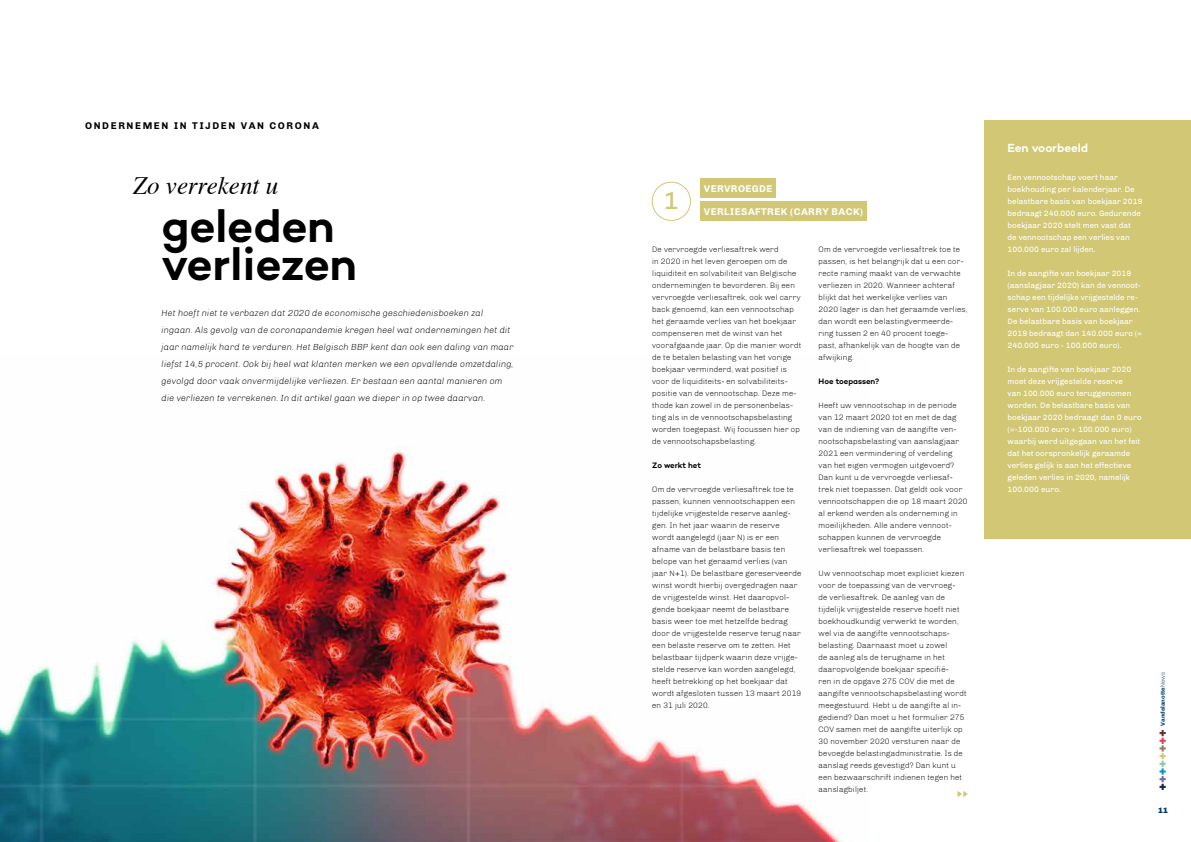
<style>
.page{position:relative;width:1191px;height:842px;background:#fff}
.page>*{position:absolute;margin:0;border:0;box-sizing:border-box;transform-origin:0 0}
.t1{font:600 46.2px/37.5px "Campton";letter-spacing:-.005em;color:#000}
.t2{font:italic 25px "Times";color:#000}
.t3{font:500 24.8px "Campton";color:#d1c775}
.t4{font:600 12px "Campton";letter-spacing:-.005em;color:#fff}
.t5{font:700 10px "Chivo";letter-spacing:.04em;color:#fff}
.t6{font:700 10px "Chivo";letter-spacing:.16em;color:#000}
.t7{font:italic 300 9px/17px "Chivo";color:#000}
.t8{font:300 8px/12px "Chivo";color:#000}
.t9{font:8px/12px "Chivo";color:#fff}
.t10{font:600 8px "Campton";color:#000}
.t11{font:900 8px "Chivo";color:#00376b}
.t12{font:700 6px "Chivo";color:#00376b}
.s1{font-weight:300}
</style>
<div class="page">
<svg style="left:1159px;top:730px;width:6px;height:60px"></svg>
<img style="left:0;top:447px;width:842px;height:395px">
<div style="left:985px;top:120px;width:206px;height:419px;background:#d1c775"></div>
<div style="left:651px;top:182px;width:40px;height:39px;border:1px solid #d1c775;border-radius:50%"></div>
<div style="left:700px;top:178px;width:76px;height:20px;background:#d1c775"></div>
<div style="left:700px;top:201px;width:166px;height:20px;background:#d1c775"></div>
<svg style="left:957px;top:791px;width:11px;height:6px"></svg>
<p class="t6" style="left:85px;top:120px;width:235px">ONDERNEMEN IN TIJDEN VAN CORONA</p>
<h2 class="t2" style="left:133px;top:164px;width:146px">Zo verrekent u</h2>
<h1 class="t1" style="left:162px;top:207px;width:197px">geleden verliezen</h1>
<p class="t7" style="left:162px;top:305px;width:354px">Het hoeft niet te verbazen dat 2020 de economische geschiedenisboeken zal ingaan. Als gevolg van de coronapandemie kregen heel wat ondernemingen het dit jaar namelijk hard te verduren. Het Belgisch BBP kent dan ook een daling van maar liefst 14,5 procent. Ook bij heel wat klanten merken we een opvallende omzetdaling, gevolgd door vaak onvermijdelijke verliezen. Er bestaan een aantal manieren om die verliezen te verrekenen. In dit artikel gaan we dieper in op twee daarvan.</p>
<h3 class="t3" style="left:665px;top:185px;width:14px">1</h3>
<p class="t5" style="left:704px;top:182px;width:70px">VERVROEGDE</p>
<p class="t5" style="left:704px;top:205px;width:161px">VERLIESAFTREK (CARRY BACK)</p>
<p class="t8" style="left:652px;top:243px;width:151px">De vervroegde verliesaftrek werd<br>in 2020 in het leven geroepen om de liquiditeit en solvabiliteit van Belgische ondernemingen te bevorderen. Bij een vervroegde verliesaftrek, ook wel carry back genoemd, kan een vennootschap het geraamde verlies van het boekjaar compenseren met de winst van het voorafgaande jaar. Op die manier wordt de te betalen belasting van het vorige boekjaar verminderd, wat positief is voor de liquiditeits- en solvabiliteits&shy;positie van de vennootschap. Deze me&shy;thode kan zowel in de personenbelas&shy;ting als in de vennootschapsbelasting worden toegepast. Wij focussen hier op de vennootschapsbelasting.</p>
<p class="t10" style="left:652px;top:460px;width:50px">Zo werkt het</p>
<p class="t8" style="left:652px;top:483px;width:151px">Om de vervroegde verliesaftrek toe te passen, kunnen vennootschappen een tijdelijke vrijgestelde reserve aanleg&shy;gen. In het jaar waarin de reserve wordt aangelegd (jaar N) is er een afname van de belastbare basis ten belope van het geraamd verlies (van jaar N+1). De belastbare gereserveerde winst wordt hierbij overgedragen naar de vrijgestelde winst. Het daaropvol&shy;gende boekjaar neemt de belastbare basis weer toe met hetzelfde bedrag door de vrijgestelde reserve terug naar een belaste reserve om te zetten. Het belastbaar tijdperk waarin deze vrijge&shy;stelde reserve kan worden aangelegd, heeft betrekking op het boekjaar dat wordt afgesloten tussen 13 maart 2019 en 31 juli 2020.</p>
<p class="t8" style="left:818px;top:243px;width:151px">Om de vervroegde verliesaftrek toe te passen, is het belangrijk dat u een cor&shy;recte raming maakt van de verwachte verliezen in 2020. Wanneer achteraf blijkt dat het werkelijke verlies van 2020 lager is dan het geraamde verlies, dan wordt een belastingvermeerde&shy;ring tussen 2 en 40 procent toege&shy;past, afhankelijk van de hoogte van de afwijking.</p>
<p class="t10" style="left:818px;top:376px;width:62px">Hoe toepassen?</p>
<p class="t8" style="left:818px;top:399px;width:151px">Heeft uw vennootschap in de periode van 12 maart 2020 tot en met de dag van de indiening van de aangifte ven&shy;nootschapsbelasting van aanslagjaar 2021 een vermindering of verdeling van het eigen vermogen uitgevoerd?<br>Dan kunt u de vervroegde verliesaf&shy;trek niet toepassen. Dat geldt ook voor vennootschappen die op 18 maart 2020 al erkend werden als onderneming in moeilijkheden. Alle andere vennoot&shy;schappen kunnen de vervroegde verliesaftrek wel toepassen.</p>
<p class="t8" style="left:818px;top:567px;width:150px">Uw vennootschap moet expliciet kiezen voor de toepassing van de vervroeg-<br>de verliesaftrek. De aanleg van de tijdelijk vrijgestelde reserve hoeft niet boekhoudkundig verwerkt te worden, wel via de aangifte vennootschaps&shy;belasting. Daarnaast moet u zowel<br>de aanleg als de terugname in het daaropvolgende boekjaar specifië-<br>ren in de opgave 275 COV die met de aangifte vennootschapsbelasting wordt meegestuurd. Hebt u de aangifte al in&shy;gediend? Dan moet u het formulier 275<br>COV samen met de aangifte uiterlijk op 30 november 2020 versturen naar de bevoegde belastingadministratie. Is de aanslag reeds gevestigd? Dan kunt u een bezwaarschrift indienen tegen het aanslagbiljet.</p>
<h3 class="t4" style="left:1007px;top:141px;width:82px">Een voorbeeld</h3>
<p class="t9" style="left:1007px;top:171px;width:137px">Een vennootschap voert haar boekhouding per kalenderjaar. De belastbare basis van boekjaar 2019 bedraagt 240.000 euro. Gedurende boekjaar 2020 stelt men vast dat<br>de vennootschap een verlies van<br>100.000 euro zal lijden.</p>
<p class="t9" style="left:1007px;top:267px;width:136px">In de aangifte van boekjaar 2019 (aanslagjaar 2020) kan de vennoot&shy;schap een tijdelijke vrijgestelde re&shy;serve van 100.000 euro aanleggen.<br>De belastbare basis van boekjaar 2019 bedraagt dan 140.000 euro (= 240.000 euro - 100.000 euro).</p>
<p class="t9" style="left:1007px;top:363px;width:136px">In de aangifte van boekjaar 2020 moet deze vrijgestelde reserve<br>van 100.000 euro teruggenomen worden. De belastbare basis van boekjaar 2020 bedraagt dan 0 euro (=-100.000 euro + 100.000 euro) waarbij werd uitgegaan van het feit dat het oorspronkelijk geraamde verlies gelijk is aan het effectieve geleden verlies in 2020, namelijk<br>100.000 euro.</p>
<p class="t12" style="left:1159px;top:725px;width:55px;rotate:-90deg">Vandelanotte<span class="s1">News</span></p>
<p class="t11" style="left:1158px;top:806px;width:11px">11</p>
</div>
